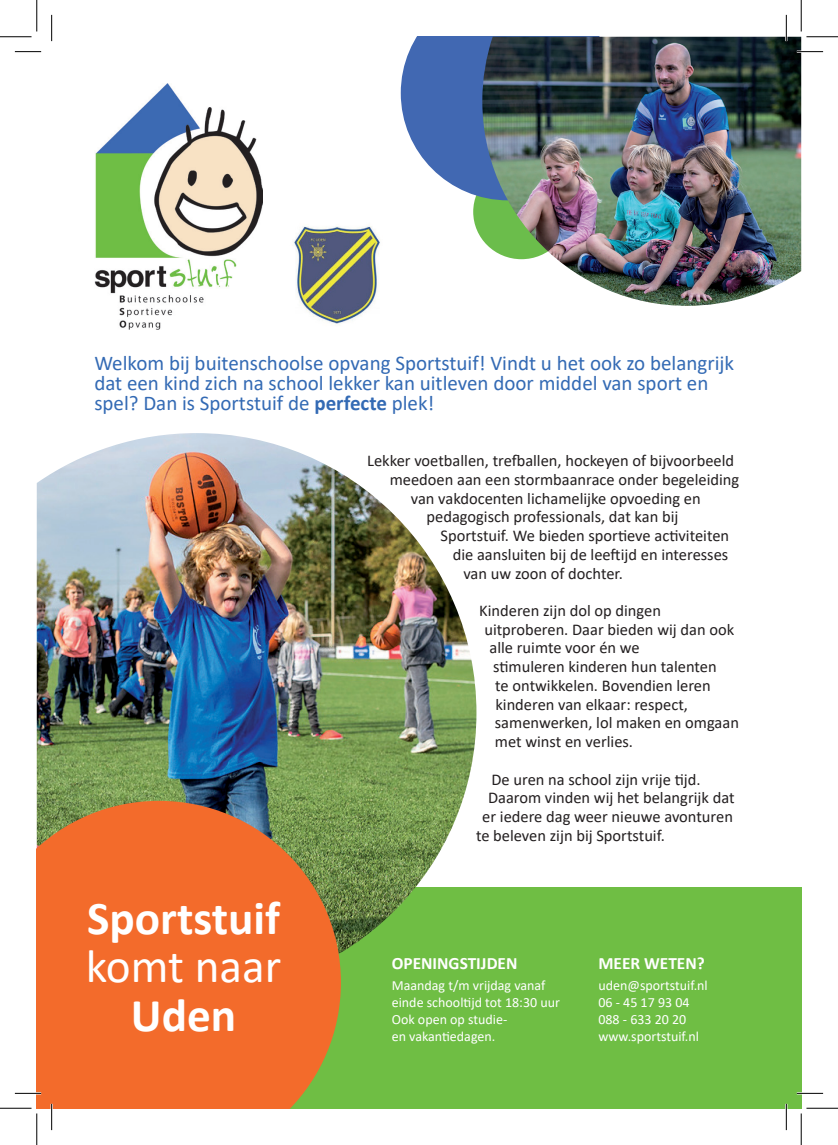
<style>
.page{position:relative;width:838px;height:1145px;background:#fff}
.page>*{position:absolute;margin:0;border:0;box-sizing:border-box;transform-origin:0 0}
.t1{font:700 47.25px "Calibri";color:#fff}
.t2{font:47.25px "Calibri";color:#fff}
.t3{font:21px/19.9px "Calibri";color:#336ab4}
.t4{font:700 17.32px "Calibri";color:#fff}
.t5{font:16.45px "Calibri";color:#231f20}
.t6{font:14px/16.8px "Calibri";color:#fff}
.s1{font-weight:700}
</style>
<div class="page">
<div style="left:37px;top:887px;width:764px;height:221px;background:#6fbe44"></div>
<img style="left:37px;top:433px;width:439px;height:520px">
<div style="left:473px;top:164px;width:96px;height:95px;background:#6bbd4b;border-radius:50%"></div>
<svg style="left:401px;top:37px;width:81px;height:163px"></svg>
<img style="left:482px;top:37px;width:319px;height:269px">
<img style="left:95px;top:84px;width:167px;height:246px">
<svg style="left:37px;top:801px;width:304px;height:307px;background:#e36f2f"></svg>
<img style="left:293px;top:226px;width:87px;height:98px">
<hr style="left:796px;top:51px;width:27px;height:2px;background:#fff">
<hr style="left:15px;top:1092px;width:26px;height:2px;background:#fff">
<hr style="left:796px;top:1092px;width:27px;height:2px;background:#fff">
<hr style="left:51px;top:1104px;width:2px;height:26px;background:#fff">
<hr style="left:785px;top:15px;width:2px;height:26px;background:#fff">
<hr style="left:785px;top:1104px;width:2px;height:26px;background:#fff">
<svg style="left:15px;top:51px;width:26px;height:1px"></svg>
<svg style="left:796px;top:51px;width:27px;height:1px"></svg>
<svg style="left:15px;top:1093px;width:26px;height:1px"></svg>
<svg style="left:796px;top:1093px;width:27px;height:1px"></svg>
<svg style="left:51px;top:15px;width:1px;height:26px"></svg>
<svg style="left:51px;top:1104px;width:1px;height:26px"></svg>
<svg style="left:786px;top:15px;width:1px;height:26px"></svg>
<svg style="left:786px;top:1104px;width:1px;height:26px"></svg>
<hr style="left:0;top:36px;width:32px;height:1px;background:#000">
<hr style="left:806px;top:36px;width:31px;height:1px;background:#000">
<hr style="left:0;top:1108px;width:32px;height:1px;background:#000">
<hr style="left:806px;top:1108px;width:31px;height:1px;background:#000">
<hr style="left:36px;top:0;width:1px;height:31px;background:#000">
<hr style="left:36px;top:1113px;width:1px;height:32px;background:#000">
<hr style="left:800px;top:0;width:1px;height:31px;background:#000">
<hr style="left:800px;top:1113px;width:1px;height:32px;background:#000">
<p class="t3" style="left:94px;top:353px;width:641px">Welkom bij buitenschoolse opvang Sportstuif! Vindt u het ook zo belangrijk dat een kind zich na school lekker kan uitleven door middel van sport en spel? Dan is Sportstuif de <span class="s1">perfecte</span> plek!</p>
<h1 class="t1" style="left:87px;top:884px;width:194px">Sportstuif</h1>
<h1 class="t2" style="left:86px;top:934px;width:197px">komt naar</h1>
<h1 class="t1" style="left:131px;top:982px;width:107px">Uden</h1>
<p class="t5" style="left:367px;top:449px;width:368px">Lekker voetballen, trefballen, hockeyen of bijvoorbeeld</p>
<p class="t5" style="left:390px;top:468px;width:351px">meedoen aan een stormbaanrace onder begeleiding</p>
<p class="t5" style="left:411px;top:487px;width:291px">van vakdocenten lichamelijke opvoeding en</p>
<p class="t5" style="left:426px;top:506px;width:253px">pedagogisch professionals, dat kan bij</p>
<p class="t5" style="left:440px;top:524px;width:290px">Sportstuif. We bieden sportieve activiteiten</p>
<p class="t5" style="left:452px;top:543px;width:277px">die aansluiten bij de leeftijd en interesses</p>
<p class="t5" style="left:463px;top:562px;width:161px">van uw zoon of dochter.</p>
<p class="t5" style="left:479px;top:599px;width:183px">Kinderen zijn dol op dingen</p>
<p class="t5" style="left:484px;top:618px;width:251px">uitproberen. Daar bieden wij dan ook</p>
<p class="t5" style="left:489px;top:637px;width:152px">alle ruimte voor én we</p>
<p class="t5" style="left:493px;top:655px;width:225px">stimuleren kinderen hun talenten</p>
<p class="t5" style="left:495px;top:674px;width:217px">te ontwikkelen. Bovendien leren</p>
<p class="t5" style="left:495px;top:693px;width:194px">kinderen van elkaar: respect,</p>
<p class="t5" style="left:495px;top:711px;width:245px">samenwerken, lol maken en omgaan</p>
<p class="t5" style="left:495px;top:730px;width:140px">met winst en verlies.</p>
<p class="t5" style="left:491px;top:768px;width:211px">De uren na school zijn vrije tijd.</p>
<p class="t5" style="left:488px;top:786px;width:248px">Daarom vinden wij het belangrijk dat</p>
<p class="t5" style="left:482px;top:805px;width:252px">er iedere dag weer nieuwe avonturen</p>
<p class="t5" style="left:476px;top:824px;width:190px">te beleven zijn bij Sportstuif.</p>
<p class="t4" style="left:392px;top:951px;width:127px">OPENINGSTIJDEN</p>
<p class="t6" style="left:392px;top:977px;width:170px">Maandag t/m vrijdag vanaf einde schooltijd tot 18:30 uur<br>Ook open op studie-<br>en vakantiedagen.</p>
<p class="t4" style="left:598px;top:951px;width:108px">MEER WETEN?</p>
<p class="t6" style="left:598px;top:977px;width:111px">uden@sportstuif.nl<br>06 - 45 17 93 04<br>088 - 633 20 20 www.sportstuif.nl</p>
</div>
